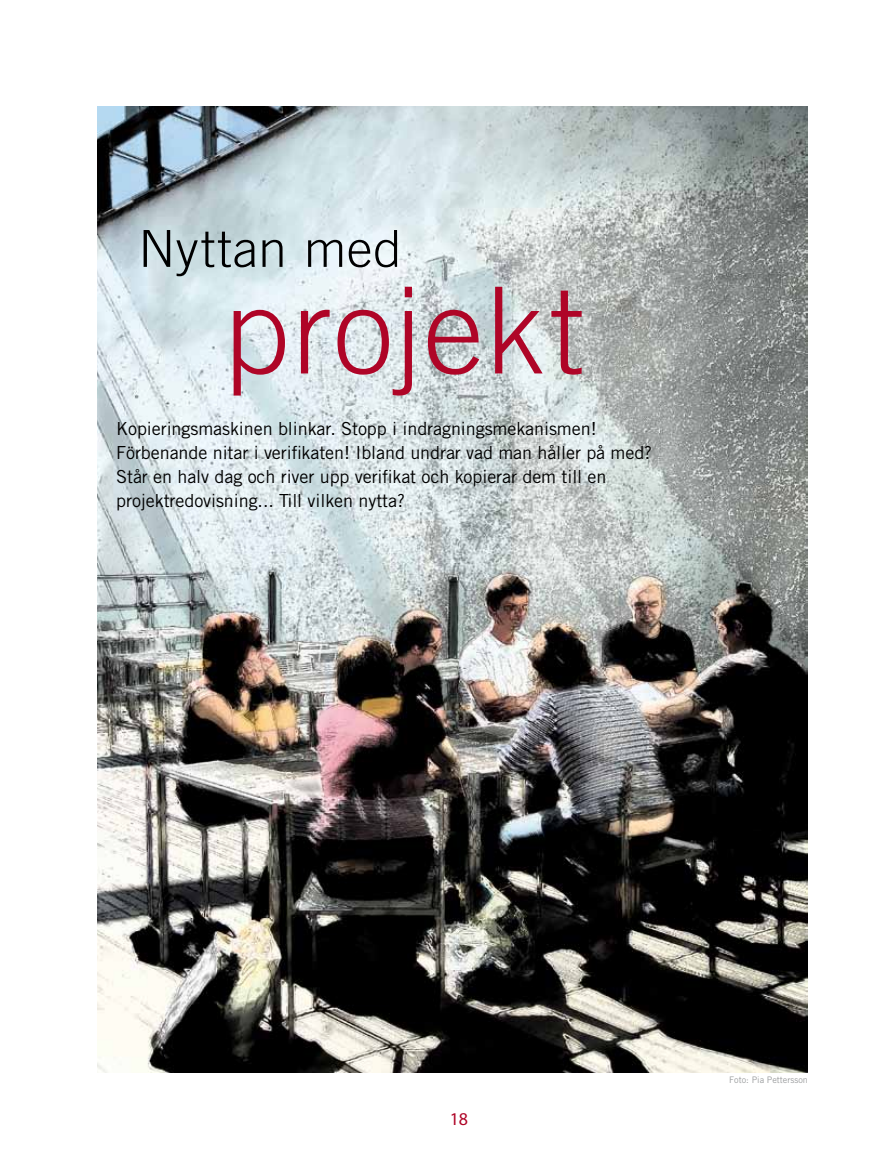
<style>
.page{position:relative;width:893px;height:1149px;background:#fff}
.page>*{position:absolute;margin:0;border:0;box-sizing:border-box;transform-origin:0 0}
.t1{font:300 120px "Trade Gothic";letter-spacing:.015em;color:#af0527}
.t2{font:300 51px "Trade Gothic";letter-spacing:.02em;color:#000}
.t3{font:18px/24px "Trade Gothic";letter-spacing:-.005em;color:#000}
.t4{font:18px "Myriad Pro";color:#af0527}
.t5{font:9px "Trade Gothic";color:#9c9e9f}
</style>
<div class="page">
<img style="left:98px;top:106px;width:709px;height:966px">
<h2 class="t2" style="left:138px;top:218px;width:265px">Nyttan med</h2>
<h1 class="t1" style="left:223px;top:259px;width:362px">projekt</h1>
<p class="t3" style="left:116px;top:416px;width:538px">Kopieringsmaskinen blinkar. Stopp i indragningsmekanismen!<br>Förbenande nitar i verifikaten! Ibland undrar vad man håller på med?<br>Står en halv dag och river upp verifikat och kopierar dem till en projektredovisning... Till vilken nytta?</p>
<p class="t4" style="left:450px;top:1107px;width:20px">18</p>
<p class="t5" style="left:729px;top:1074px;width:80px">Foto: Pia Pettersson</p>
</div>
